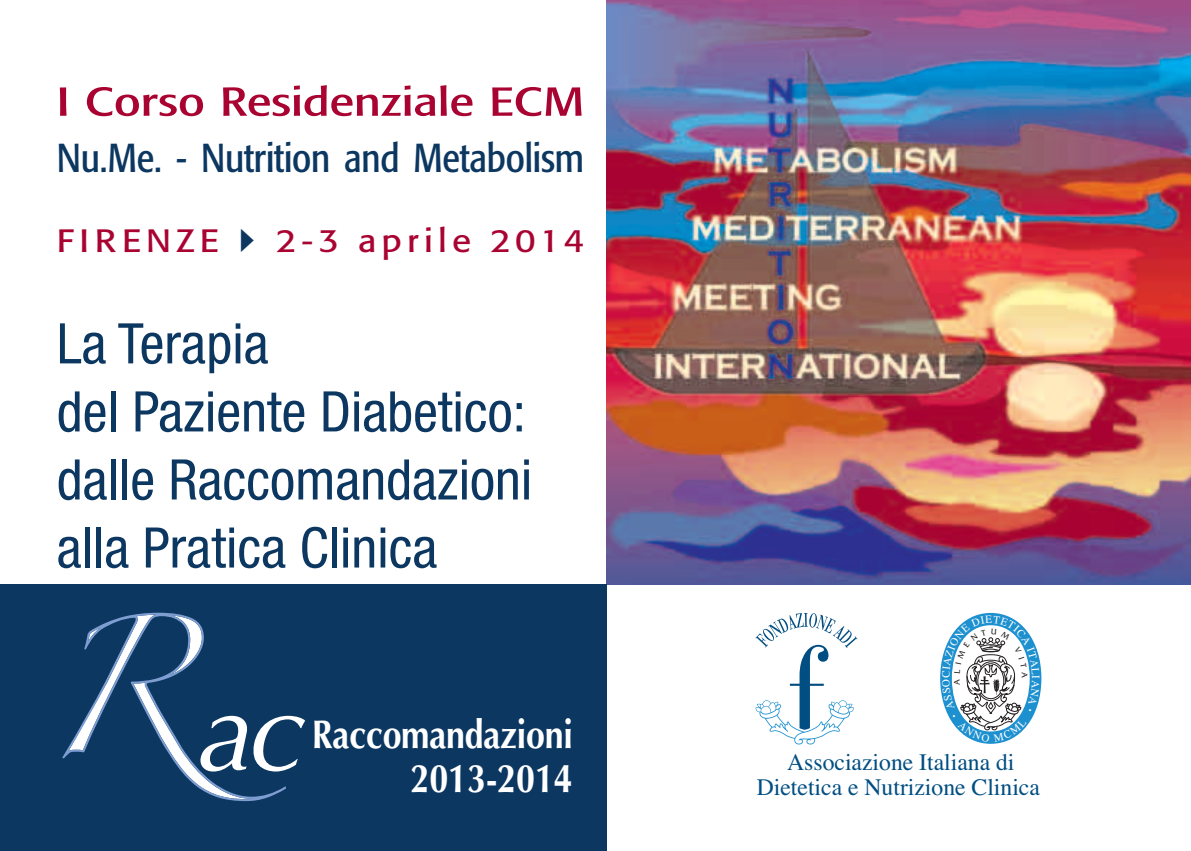
<style>
.page{position:relative;width:1191px;height:851px;background:#fff}
.page>*{position:absolute;margin:0;border:0;box-sizing:border-box;transform-origin:0 0}
.t1{font:italic 111.8px "Optima";color:#fff}
.t2{font:condensed 56px/68px "Helvetica Neue";color:#0c3761}
.t3{font:condensed 40px "Formata";letter-spacing:-.005em;color:#0c3761}
.t4{font:700 40px/43.6px "Optima";letter-spacing:-.01em;color:#fff;text-align:right;scale:.85 1}
.t5{font:condensed 40px "Formata";color:#a90332;scale:1.4 1}
.t6{font:32px "Formata";letter-spacing:.145em;color:#a90332;scale:1.1 1}
.t7{font:23.6px/24.2px "Times";color:#014e82;text-align:center}
</style>
<div class="page">
<img style="left:607px;top:0;width:584px;height:584px">
<div style="left:0;top:584px;width:607px;height:266px;background:#0c3761"></div>
<svg style="left:62px;top:612px;width:224px;height:189px"></svg>
<svg style="left:755px;top:613px;width:102px;height:131px"></svg>
<svg style="left:942px;top:615px;width:97px;height:126px"></svg>
<p class="t5" style="left:57px;top:85px;width:378px">I Corso Residenziale ECM</p>
<p class="t3" style="left:57px;top:142px;width:529px">Nu.Me. - Nutrition and Metabolism</p>
<p class="t6" style="left:57px;top:227px;width:149px">FIRENZE</p>
<p class="t6" style="left:276px;top:227px;width:282px">2-3 aprile 2014</p>
<p class="t2" style="left:57px;top:314px;width:477px">La Terapia<br>del Paziente Diabetico: dalle Raccomandazioni alla Pratica Clinica</p>
<h1 class="t1" style="left:194px;top:685px;width:130px">ac</h1>
<p class="t4" style="left:312px;top:716px;width:308px">Raccomandazioni<br>2013-2014</p>
<p class="t7" style="left:757px;top:750px;width:285px">Associazione Italiana di<br>Dietetica e Nutrizione Clinica</p>
</div>
